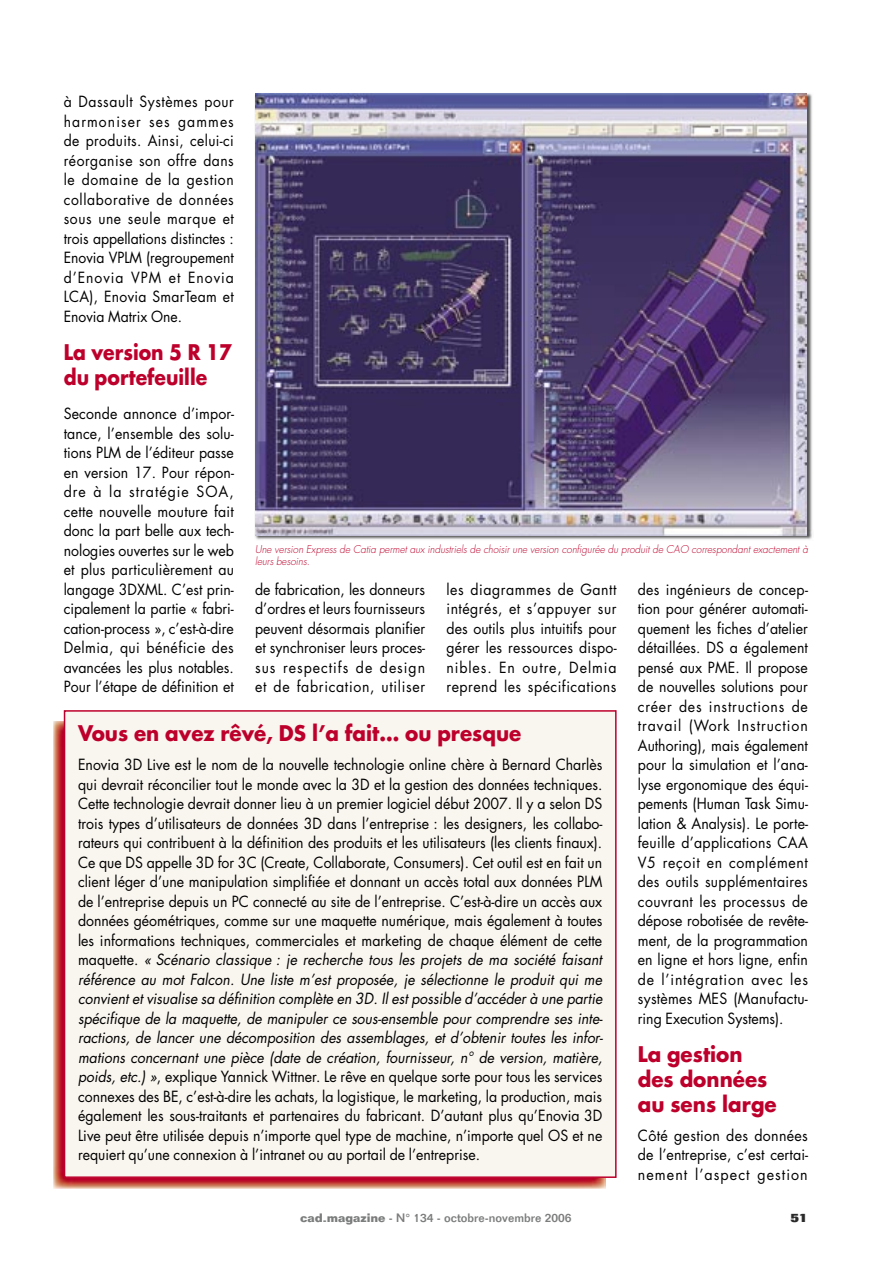
<style>
.page{position:relative;width:893px;height:1263px;background:#fff}
.page>*{position:absolute;margin:0;border:0;box-sizing:border-box;transform-origin:0 0}
.t1{font:700 21px/25.2px "Futura";color:#bd002b;scale:.95 1}
.t2{font:700 21px/25.2px "Futura";color:#bd002b;scale:.9 1}
.t3{font:15px/19.5px "Futura";letter-spacing:.02em;color:#000;text-align:justify;scale:.94 1}
.t4{font:15px/19.5px "Futura";letter-spacing:.02em;color:#000;text-align:justify;scale:.93 1}
.t5{font:15px/19.5px "Futura";letter-spacing:.02em;color:#000;text-align:justify;scale:.95 1}
.t6{font:500 12px "Folio";color:#7b7c7c}
.t7{font:800 12px "Folio";color:#2a2a2a}
.t8{font:italic 300 10.5px/12.6px "Futura";color:#bd002b;scale:.95 1}
.s1{font-style:italic}
.s2{font-weight:700}
</style>
<div class="page">
<img style="left:53px;top:721px;width:553px;height:468px">
<img style="left:255px;top:93px;width:557px;height:447px">
<img style="left:255px;top:94px;width:552px;height:441px">
<div style="left:65px;top:711px;width:551px;height:466px;background:#f9f5ef"></div>
<hr style="left:64px;top:711px;width:1px;height:466px;background:#bd002b">
<hr style="left:65px;top:1176px;width:551px;height:2px;background:#bd002b">
<hr style="left:615px;top:711px;width:2px;height:466px;background:#bd002b">
<hr style="left:65px;top:710px;width:551px;height:2px;background:#bd002b">
<p class="t4" style="left:64px;top:92px;width:184px">à Dassault Systèmes pour harmoniser ses gammes de produits. Ainsi, celui-ci réorganise son offre dans le domaine de la gestion collaborative de données sous une seule marque et trois appellations distinctes :<br>Enovia VPLM (regroupement d’Enovia VPM et Enovia LCA), Enovia SmarTeam et Enovia Matrix One.</p>
<h1 class="t2" style="left:64px;top:339px;width:189px">La version 5 R 17 du portefeuille</h1>
<p class="t3" style="left:64px;top:404px;width:183px">Seconde annonce d’impor&shy;tance, l’ensemble des solu&shy;tions PLM de l’éditeur passe en version 17. Pour répon&shy;dre à la stratégie SOA, cette nouvelle mouture fait donc la part belle aux tech&shy;nologies ouvertes sur le web et plus particulièrement au langage 3DXML. C’est prin&shy;cipalement la partie « fabri&shy;cation-process », c’est-à-dire Delmia, qui bénéficie des avancées les plus notables.<br>Pour l’étape de définition et</p>
<p class="t8" style="left:255px;top:543px;width:583px">Une version Express de Catia permet aux industriels de choisir une version configurée du produit de CAO correspondant exactement à leurs besoins.</p>
<p class="t3" style="left:255px;top:579px;width:182px">de fabrication, les donneurs d’ordres et leurs fournisseurs peuvent désormais planifier et synchroniser leurs proces&shy;sus respectifs de design et de fabrication, utiliser</p>
<p class="t3" style="left:446px;top:579px;width:182px">les diagrammes de Gantt intégrés, et s’appuyer sur des outils plus intuitifs pour gérer les ressources dispo&shy;nibles. En outre, Delmia reprend les spécifications</p>
<p class="t3" style="left:638px;top:579px;width:182px">des ingénieurs de concep&shy;tion pour générer automati&shy;quement les fiches d’atelier détaillées. DS a également pensé aux PME. Il propose de nouvelles solutions pour créer des instructions de travail (Work Instruction Authoring), mais également pour la simulation et l’ana&shy;lyse ergonomique des équi&shy;pements (Human Task Simu&shy;lation &amp; Analysis). Le porte&shy;feuille d’applications CAA V5 reçoit en complément des outils supplémentaires couvrant les processus de dépose robotisée de revête&shy;ment, de la programmation en ligne et hors ligne, enfin de l’intégration avec les systèmes MES (Manufactu&shy;ring Execution Systems).</p>
<h1 class="t1" style="left:638px;top:1041px;width:148px">La gestion des données au sens large</h1>
<p class="t5" style="left:638px;top:1125px;width:181px">Côté gestion des données de l’entreprise, c’est certai&shy;nement l’aspect gestion</p>
<h1 class="t1" style="left:78px;top:720px;width:468px">Vous en avez rêvé, DS l’a fait… ou presque</h1>
<p class="t3" style="left:78px;top:755px;width:560px">Enovia 3D Live est le nom de la nouvelle technologie online chère à Bernard Charlès qui devrait réconcilier tout le monde avec la 3D et la gestion des données techniques.<br>Cette technologie devrait donner lieu à un premier logiciel début 2007. Il y a selon DS trois types d’utilisateurs de données 3D dans l’entreprise : les designers, les collabo&shy;rateurs qui contribuent à la définition des produits et les utilisateurs (les clients finaux).<br>Ce que DS appelle 3D for 3C (Create, Collaborate, Consumers). Cet outil est en fait un client léger d’une manipulation simplifiée et donnant un accès total aux données PLM de l’entreprise depuis un PC connecté au site de l’entreprise. C’est-à-dire un accès aux données géométriques, comme sur une maquette numérique, mais également à toutes les informations techniques, commerciales et marketing de chaque élément de cette maquette. <span class="s1">« Scénario classique : je recherche tous les projets de ma société faisant référence au mot Falcon. Une liste m’est proposée, je sélectionne le produit qui me convient et visualise sa définition complète en 3D. Il est possible d’accéder à une partie spécifique de la maquette, de manipuler ce sous-ensemble pour comprendre ses inte&shy;ractions, de lancer une décomposition des assemblages, et d’obtenir toutes les infor&shy;mations concernant une pièce (date de création, fournisseur, n° de version, matière, poids, etc.) »</span>, explique Yannick Wittner. Le rêve en quelque sorte pour tous les services connexes des BE, c’est-à-dire les achats, la logistique, le marketing, la production, mais également les sous-traitants et partenaires du fabricant. D’autant plus qu’Enovia 3D Live peut être utilisée depuis n’importe quel type de machine, n’importe quel OS et ne requiert qu’une connexion à l’intranet ou au portail de l’entreprise.</p>
<p class="t6" style="left:300px;top:1210px;width:273px"><span class="s2">cad-magazine</span> - N° 134 - octobre-novembre 2006</p>
<p class="t7" style="left:791px;top:1210px;width:19px">51</p>
</div>
